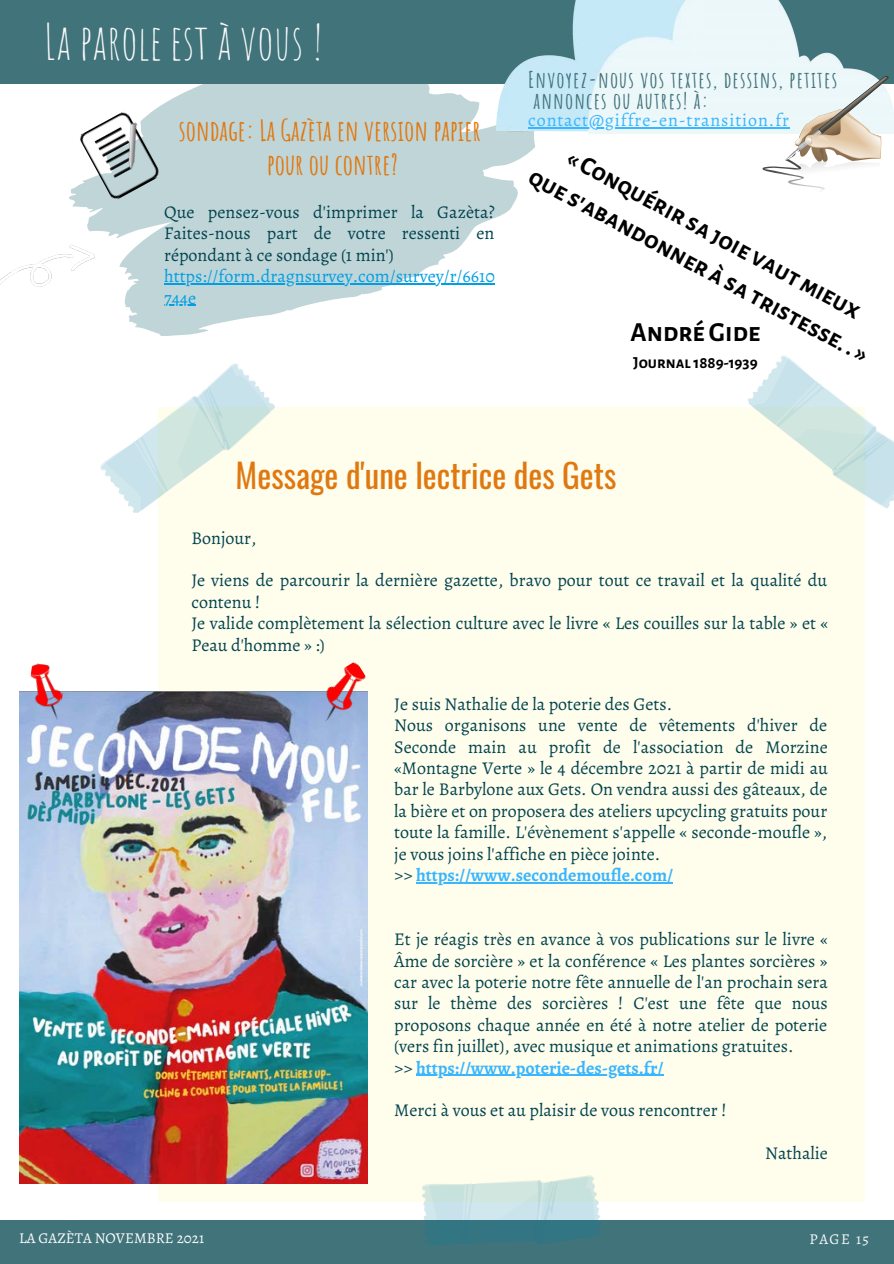
<style>
.page{position:relative;width:894px;height:1264px;background:#fff}
.page>*{position:absolute;margin:0;border:0;box-sizing:border-box;transform-origin:0 0}
.t1{font:48px "Amatic SC";color:#fafafa}
.t2{font:33px "Oswald";color:#e07810}
.t3{font:700 28.5px "Amatic SC";color:#e07810}
.t4{font:700 27px "Alegreya Sans SC";color:#000}
.t5{font:700 25.5px "Alegreya Sans SC";color:#000}
.t6{font:700 22.5px/21.5px "Amatic SC";letter-spacing:.05em;color:#41737b}
.t7{font:18px/21.5px "Alegreya";color:#02444f;text-align:justify}
.t8{font:700 18px "Alegreya";color:#38b6ff}
.t9{font:18px/21.5px "Alegreya";color:#009fe3}
.t10{font:18px "Alegreya";letter-spacing:.05em;color:#38b6ff}
.t11{font:700 16.5px "Alegreya Sans SC";color:#000}
.t12{font:15px "Alegreya";color:#fff}
.t13{font:15px "Alegreya";letter-spacing:.1em;color:#fafafa}
.s1{font-weight:400;color:#02444f}
</style>
<div class="page">
<div style="left:0;top:1220px;width:893px;height:43px;background:#41737b"></div>
<svg style="left:69px;top:84px;width:466px;height:252px;fill:#c0d5d8"></svg>
<div style="left:0;top:0;width:893px;height:84px;background:#41737b"></div>
<img style="left:496px;top:0;width:397px;height:134px">
<svg style="left:760px;top:75px;width:129px;height:116px"></svg>
<div style="left:158px;top:407px;width:706px;height:794px;background:#fffdec"></div>
<hr style="left:416px;top:882px;width:256px;height:1px;background:#38b6ff">
<hr style="left:416px;top:1074px;width:247px;height:1px;background:#38b6ff">
<svg style="left:100px;top:363px;width:175px;height:150px"></svg>
<svg style="left:748px;top:355px;width:145px;height:162px"></svg>
<img style="left:78px;top:109px;width:86px;height:92px">
<img style="left:0;top:209px;width:101px;height:121px">
<img style="left:20px;top:691px;width:347px;height:491px">
<img style="left:306px;top:662px;width:62px;height:60px">
<img style="left:25px;top:663px;width:41px;height:57px">
<svg style="left:421px;top:1175px;width:180px;height:70px"></svg>
<hr style="left:528px;top:127px;width:261px;height:2px;background:#38b6ff">
<hr style="left:164px;top:283px;width:330px;height:1px;background:#009fe3">
<hr style="left:164px;top:305px;width:32px;height:1px;background:#009fe3">
<p class="t1" style="left:44px;top:11px;width:281px">La parole est à vous !</p>
<p class="t3" style="left:179px;top:112px;width:303px">sondage: La Gazèta en version papier</p>
<p class="t3" style="left:266px;top:146px;width:133px">pour ou contre?</p>
<p class="t7" style="left:164px;top:201px;width:332px">Que pensez-vous d'imprimer la Gazèta?<br>Faites-nous part de votre ressenti en répondant à ce sondage (1 min')</p>
<p class="t9" style="left:164px;top:265px;width:332px">https://form.dragnsurvey.com/survey/r/6610<br>744e</p>
<p class="t6" style="left:528px;top:69px;width:310px">Envoyez-nous vos textes, dessins, petites annonces ou autres! à:</p>
<p class="t10" style="left:528px;top:108px;width:262px">contact@giffre-en-transition.fr</p>
<p class="t5" style="left:573px;top:145px;width:331px;rotate:28deg">« Conquérir sa joie vaut mieux</p>
<p class="t5" style="left:535px;top:165px;width:383px;rotate:28deg">que s'abandonner à sa tristesse. . »</p>
<p class="t4" style="left:630px;top:319px;width:131px">André Gide</p>
<p class="t11" style="left:633px;top:355px;width:126px">Journal 1889-1939</p>
<p class="t2" style="left:235px;top:450px;width:382px">Message d'une lectrice des Gets</p>
<p class="t7" style="left:191px;top:527px;width:66px">Bonjour,</p>
<p class="t7" style="left:191px;top:569px;width:637px">Je viens de parcourir la dernière gazette, bravo pour tout ce travail et la qualité du contenu !</p>
<p class="t7" style="left:191px;top:612px;width:638px">Je valide complètement la sélection culture avec le livre « Les couilles sur la table » et «<br>Peau d'homme » :)</p>
<p class="t7" style="left:394px;top:693px;width:279px">Je suis Nathalie de la poterie des Gets.</p>
<p class="t7" style="left:394px;top:714px;width:435px">Nous organisons une vente de vêtements d'hiver de Seconde main au profit de l'association de Morzine «Montagne Verte » le 4 décembre 2021 à partir de midi au bar le Barbylone aux Gets. On vendra aussi des gâteaux, de la bière et on proposera des ateliers upcycling gratuits pour toute la famille. L'évènement s'appelle « seconde-moufle », je vous joins l'affiche en pièce jointe.</p>
<p class="t8" style="left:394px;top:862px;width:280px"><span class="s1">&gt;&gt;</span> https://www.secondemoufle.com/</p>
<p class="t12" style="left:19px;top:1227px;width:186px">LA GAZÈTA NOVEMBRE 2021</p>
<p class="t7" style="left:394px;top:928px;width:435px">Et je réagis très en avance à vos publications sur le livre « Âme de sorcière » et la conférence « Les plantes sorcières » car avec la poterie notre fête annuelle de l'an prochain sera sur le thème des sorcières ! C'est une fête que nous proposons chaque année en été à notre atelier de poterie (vers fin juillet), avec musique et animations gratuites.</p>
<p class="t8" style="left:394px;top:1055px;width:270px"><span class="s1">&gt;&gt;</span> https://www.poterie-des-gets.fr/</p>
<p class="t7" style="left:394px;top:1099px;width:333px">Merci à vous et au plaisir de vous rencontrer !</p>
<p class="t7" style="left:764px;top:1142px;width:64px">Nathalie</p>
<p class="t13" style="left:809px;top:1228px;width:61px">PAGE 15</p>
</div>
